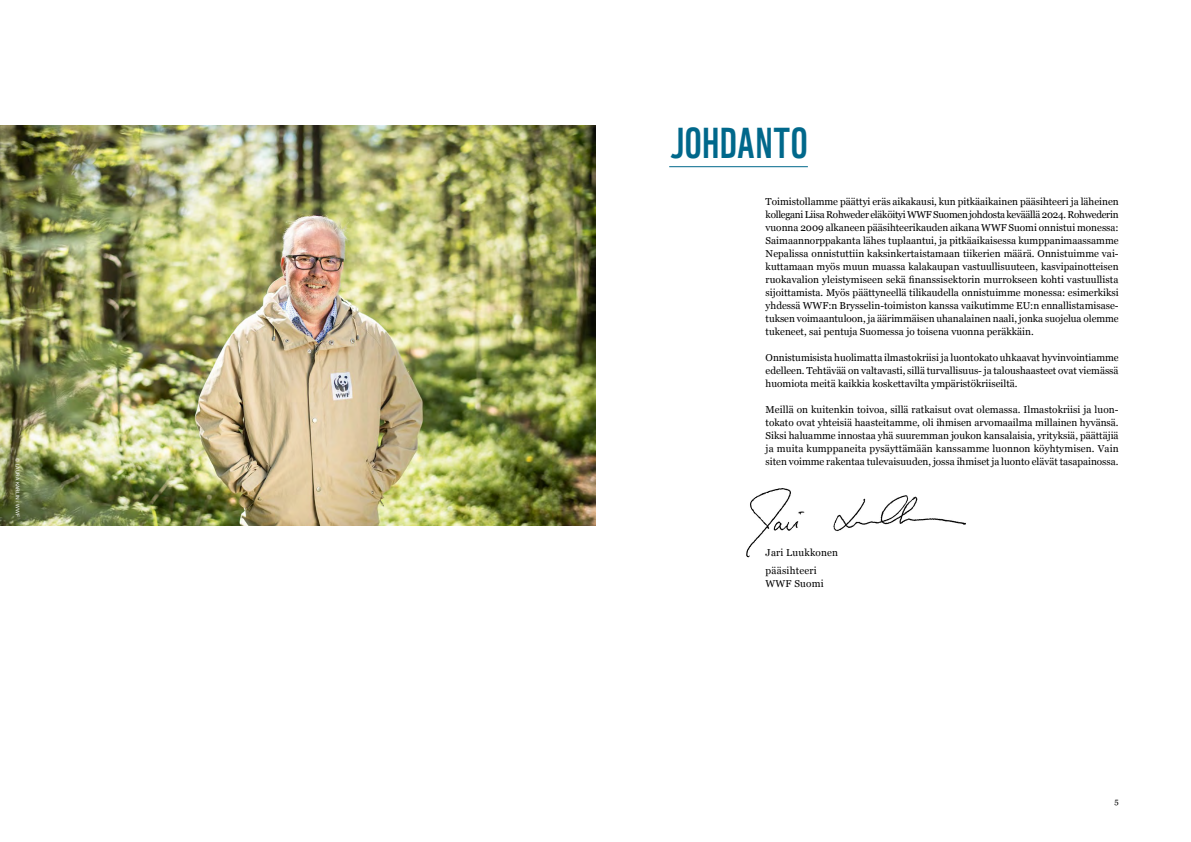
<style>
.page{position:relative;width:1191px;height:842px;background:#fff}
.page>*{position:absolute;margin:0;border:0;box-sizing:border-box;transform-origin:0 0}
.t1{font:42px "WWF";letter-spacing:.02em;color:#00688b}
.t2{font:10px/13px "Georgia";color:#000;text-align:justify}
.t3{font:10px/18px "Georgia";letter-spacing:.02em;color:#000}
.t4{font:8px "Georgia";color:#000}
.t5{font:5px "Arial";letter-spacing:.01em;color:#fff}
</style>
<div class="page">
<img style="left:746px;top:488px;width:220px;height:70px">
<img style="left:0;top:126px;width:596px;height:399px">
<hr style="left:669px;top:166px;width:139px;height:1px;background:#00688b">
<p class="t5" style="left:21px;top:458px;width:60px;rotate:90deg">© LAURA KARLIN / WWF</p>
<h1 class="t1" style="left:670px;top:110px;width:139px">JOHDANTO</h1>
<p class="t2" style="left:765px;top:195px;width:355px">Toimistollamme päättyi eräs aikakausi, kun pitkäaikainen pääsihteeri ja läheinen kollegani Liisa Rohweder eläköityi WWF Suomen johdosta keväällä 2024. Rohwederin vuonna 2009 alkaneen pääsihteerikauden aikana WWF Suomi onnistui monessa:<br>Saimaannorppakanta lähes tuplaantui, ja pitkäaikaisessa kumppanimaassamme Nepalissa onnistuttiin kaksinkertaistamaan tiikerien määrä. Onnistuimme vai&shy;kuttamaan myös muun muassa kalakaupan vastuullisuuteen, kasvipainotteisen ruokavalion yleistymiseen sekä finanssisektorin murrokseen kohti vastuullista sijoittamista. Myös päättyneellä tilikaudella onnistuimme monessa: esimerkiksi yhdessä WWF:n Brysselin-toimiston kanssa vaikutimme EU:n ennallistamisase&shy;tuksen voimaantuloon, ja äärimmäisen uhanalainen naali, jonka suojelua olemme tukeneet, sai pentuja Suomessa jo toisena vuonna peräkkäin.</p>
<p class="t2" style="left:765px;top:351px;width:354px">Onnistumisista huolimatta ilmastokriisi ja luontokato uhkaavat hyvinvointiamme edelleen. Tehtävää on valtavasti, sillä turvallisuus- ja taloushaasteet ovat viemässä huomiota meitä kaikkia koskettavilta ympäristökriiseiltä.</p>
<p class="t2" style="left:765px;top:403px;width:354px">Meillä on kuitenkin toivoa, sillä ratkaisut ovat olemassa. Ilmastokriisi ja luon&shy;tokato ovat yhteisiä haasteitamme, oli ihmisen arvomaailma millainen hyvänsä.<br>Siksi haluamme innostaa yhä suuremman joukon kansalaisia, yrityksiä, päättäjiä ja muita kumppaneita pysäyttämään kanssamme luonnon köyhtymisen. Vain siten voimme rakentaa tulevaisuuden, jossa ihmiset ja luonto elävät tasapainossa.</p>
<p class="t3" style="left:765px;top:543px;width:74px">Jari Luukkonen pääsihteeri</p>
<p class="t3" style="left:765px;top:574px;width:60px">WWF Suomi</p>
<p class="t4" style="left:1114px;top:795px;width:6px">5</p>
</div>
